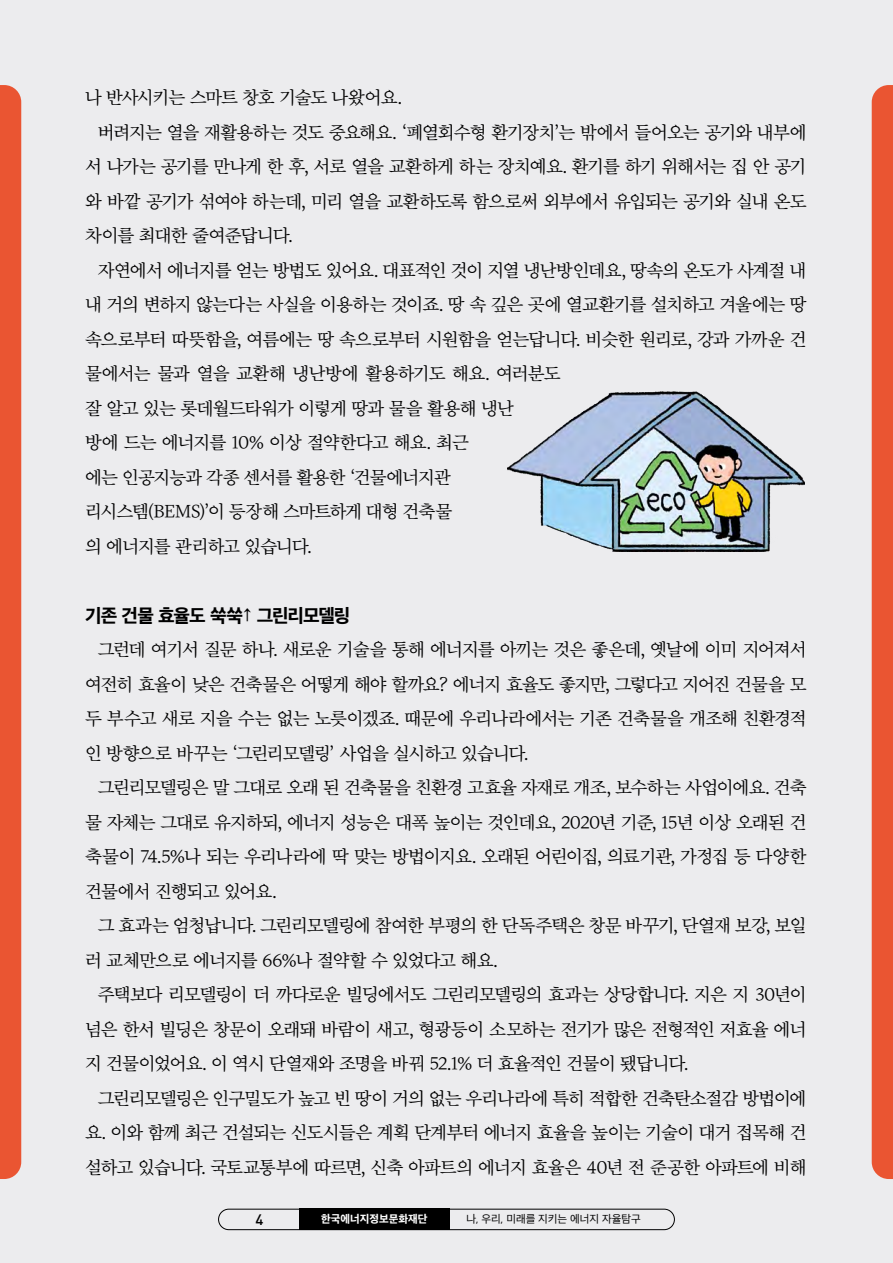
<style>
.page{position:relative;width:893px;height:1263px;background:#ececee}
.page>*{position:absolute;margin:0;border:0;box-sizing:border-box;transform-origin:0 0}
.t1{font:18px/34.5px "SD Myeongjo Neoa c Rg";letter-spacing:-.055em;color:#000;text-align:justify}
.t2{font:18px "SD Gothic Neoa h Ex Bd";letter-spacing:-.055em;color:#000}
.t3{font:500 15px "DIN Pro";color:#000}
.t4{font:10.5px "SD Gothic Neoa d Rg";color:#000}
.t5{font:10.5px "SD Gothic Neoa h Ex Bd";color:#fff}
</style>
<div class="page">
<div style="left:218px;top:1209px;width:457px;height:21px;border:1px solid #000;border-radius:10px"></div>
<div style="left:299px;top:1209px;width:150px;height:21px;background:#000"></div>
<div style="left:0;top:85px;width:21px;height:1094px;background:#ea5532"></div>
<div style="left:872px;top:85px;width:21px;height:1094px;background:#ea5532"></div>
<img style="left:507px;top:392px;width:298px;height:159px">
<p class="t1" style="left:85px;top:81px;width:318px">나 반사시키는 스마트 창호 기술도 나왔어요.</p>
<p class="t1" style="left:98px;top:116px;width:710px">버려지는 열을 재활용하는 것도 중요해요. ‘폐열회수형 환기장치’는 밖에서 들어오는 공기와 내부에</p>
<p class="t1" style="left:85px;top:150px;width:723px">서 나가는 공기를 만나게 한 후, 서로 열을 교환하게 하는 장치예요. 환기를 하기 위해서는 집 안 공기</p>
<p class="t1" style="left:85px;top:185px;width:723px">와 바깥 공기가 섞여야 하는데, 미리 열을 교환하도록 함으로써 외부에서 유입되는 공기와 실내 온도</p>
<p class="t1" style="left:85px;top:219px;width:209px">차이를 최대한 줄여준답니다.</p>
<p class="t1" style="left:98px;top:254px;width:710px">자연에서 에너지를 얻는 방법도 있어요. 대표적인 것이 지열 냉난방인데요, 땅속의 온도가 사계절 내</p>
<p class="t1" style="left:85px;top:288px;width:723px">내 거의 변하지 않는다는 사실을 이용하는 것이죠. 땅 속 깊은 곳에 열교환기를 설치하고 겨울에는 땅</p>
<p class="t1" style="left:85px;top:323px;width:723px">속으로부터 따뜻함을, 여름에는 땅 속으로부터 시원함을 얻는답니다. 비슷한 원리로, 강과 가까운 건</p>
<p class="t1" style="left:85px;top:357px;width:477px">물에서는 물과 열을 교환해 냉난방에 활용하기도 해요. 여러분도</p>
<p class="t1" style="left:85px;top:392px;width:431px">잘 알고 있는 롯데월드타워가 이렇게 땅과 물을 활용해 냉난</p>
<p class="t1" style="left:85px;top:426px;width:385px">방에 드는 에너지를 10% 이상 절약한다고 해요. 최근</p>
<p class="t1" style="left:85px;top:461px;width:368px">에는 인공지능과 각종 센서를 활용한 ‘건물에너지관</p>
<p class="t1" style="left:85px;top:495px;width:369px">리시스템(BEMS)’이 등장해 스마트하게 대형 건축물</p>
<p class="t1" style="left:85px;top:530px;width:228px">의 에너지를 관리하고 있습니다.</p>
<p class="t2" style="left:85px;top:606px;width:267px">기존 건물 효율도 쑥쑥↑ 그린리모델링</p>
<p class="t1" style="left:85px;top:633px;width:723px;text-indent:13px">그런데 여기서 질문 하나. 새로운 기술을 통해 에너지를 아끼는 것은 좋은데, 옛날에 이미 지어져서 여전히 효율이 낮은 건축물은 어떻게 해야 할까요? 에너지 효율도 좋지만, 그렇다고 지어진 건물을 모 두 부수고 새로 지을 수는 없는 노릇이겠죠. 때문에 우리나라에서는 기존 건축물을 개조해 친환경적 인 방향으로 바꾸는 ‘그린리모델링’ 사업을 실시하고 있습니다.</p>
<p class="t1" style="left:85px;top:771px;width:723px;text-indent:13px">그린리모델링은 말 그대로 오래 된 건축물을 친환경 고효율 자재로 개조, 보수하는 사업이에요. 건축 물 자체는 그대로 유지하되, 에너지 성능은 대폭 높이는 것인데요, 2020년 기준, 15년 이상 오래된 건 축물이 74.5%나 되는 우리나라에 딱 맞는 방법이지요. 오래된 어린이집, 의료기관, 가정집 등 다양한 건물에서 진행되고 있어요.</p>
<p class="t1" style="left:85px;top:909px;width:723px;text-indent:13px">그 효과는 엄청납니다. 그린리모델링에 참여한 부평의 한 단독주택은 창문 바꾸기, 단열재 보강, 보일 러 교체만으로 에너지를 66%나 절약할 수 있었다고 해요.</p>
<p class="t1" style="left:85px;top:978px;width:723px;text-indent:13px">주택보다 리모델링이 더 까다로운 빌딩에서도 그린리모델링의 효과는 상당합니다. 지은 지 30년이 넘은 한서 빌딩은 창문이 오래돼 바람이 새고, 형광등이 소모하는 전기가 많은 전형적인 저효율 에너 지 건물이었어요. 이 역시 단열재와 조명을 바꿔 52.1% 더 효율적인 건물이 됐답니다.</p>
<p class="t1" style="left:85px;top:1082px;width:723px;text-indent:13px">그린리모델링은 인구밀도가 높고 빈 땅이 거의 없는 우리나라에 특히 적합한 건축탄소절감 방법이에 요. 이와 함께 최근 건설되는 신도시들은 계획 단계부터 에너지 효율을 높이는 기술이 대거 접목해 건 설하고 있습니다. 국토교통부에 따르면, 신축 아파트의 에너지 효율은 40년 전 준공한 아파트에 비해</p>
<p class="t3" style="left:255px;top:1207px;width:9px">4</p>
<p class="t5" style="left:321px;top:1214px;width:108px">한국에너지정보문화재단</p>
<p class="t4" style="left:466px;top:1214px;width:176px">나, 우리, 미래를 지키는 에너지 자율탐구</p>
</div>
